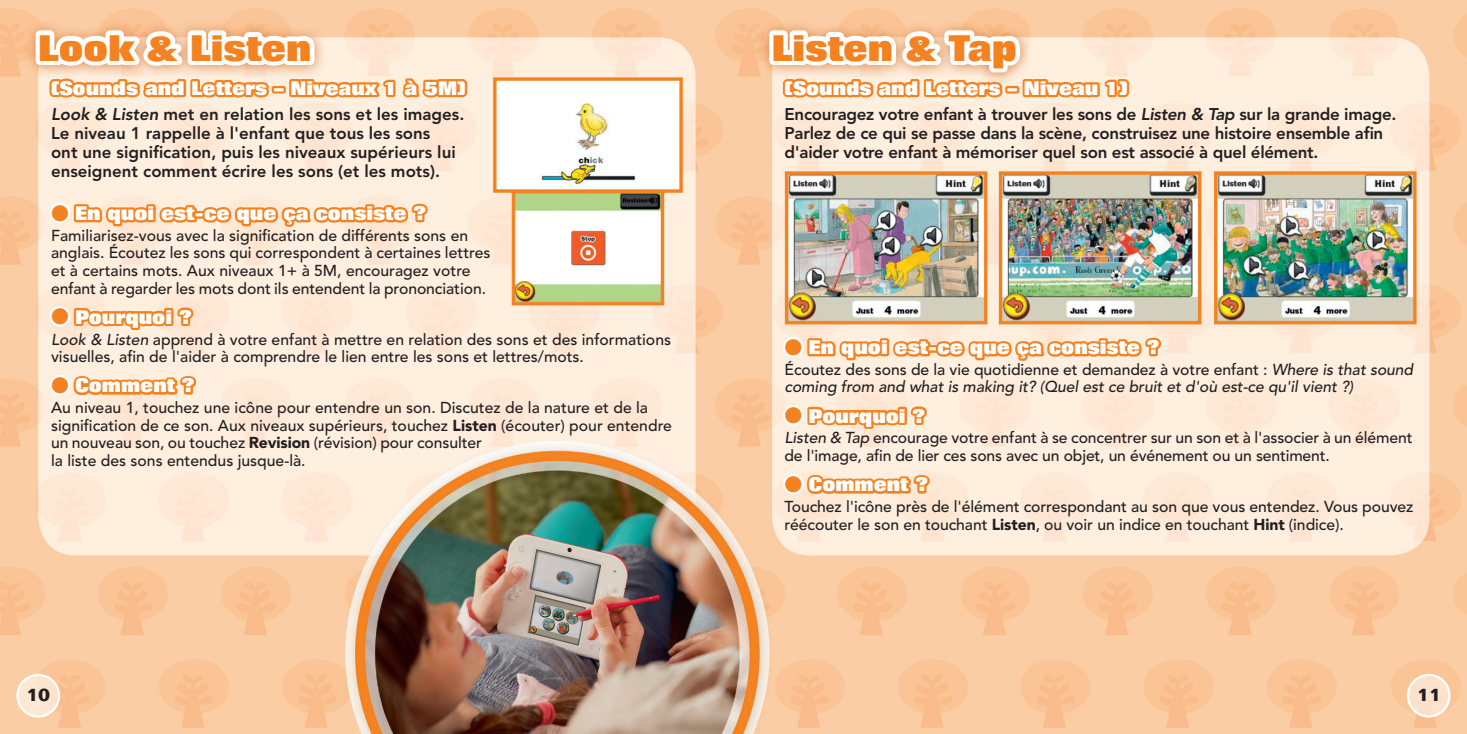
<style>
.page{position:relative;width:1467px;height:734px;background:#fff}
.page>*{position:absolute;margin:0;border:0;box-sizing:border-box;transform-origin:0 0}
.t1{font:800 36px "Folio LT";color:#f58220}
.t2{font:800 19.12px "Folio LT";color:#fff}
.t3{font:700 18px "Folio LT";color:#231f20}
.t4{font:800 16.88px/19.1px "Avenir LT";letter-spacing:-.015em;color:#231f20}
.t5{font:500 15.75px/17.6px "Avenir LT";color:#231f20}
.t6{font:italic 500 15.75px/17.6px "Avenir LT";letter-spacing:-.005em;color:#231f20}
.s1{font-style:italic}
.s2{color:#f58220}
.s3{font-weight:900}
.s4{font-style:normal}
</style>
<div class="page">
<img style="left:0;top:0;width:1467px;height:733px">
<svg style="left:46px;top:197px;width:105px;height:35px;background:#fbcea6"></svg>
<div style="left:146px;top:207px;width:10px;height:15px;border:4px solid #f58220"></div>
<div style="left:146px;top:204px;width:10px;height:7px;border:4px solid #f58220"></div>
<svg style="left:157px;top:185px;width:273px;height:47px;background:#fbcea6"></svg>
<svg style="left:46px;top:301px;width:123px;height:36px;background:#fbcba1"></svg>
<div style="left:164px;top:311px;width:9px;height:15px;border:4px solid #f58220"></div>
<div style="left:164px;top:308px;width:9px;height:6px;border:4px solid #f58220"></div>
<svg style="left:175px;top:305px;width:21px;height:23px"></svg>
<svg style="left:46px;top:371px;width:152px;height:31px;background:#fac697"></svg>
<div style="left:24px;top:19px;width:304px;height:60px;background:#d3691a;opacity:.75"></div>
<svg style="left:31px;top:13px;width:438px;height:141px;background:#fbdbbf"></svg>
<svg style="left:780px;top:331px;width:105px;height:35px;background:#fbcea7"></svg>
<div style="left:880px;top:341px;width:9px;height:15px;border:4px solid #f58220"></div>
<div style="left:880px;top:338px;width:9px;height:7px;border:4px solid #f58220"></div>
<svg style="left:891px;top:319px;width:272px;height:47px;background:#f8c598"></svg>
<svg style="left:780px;top:400px;width:123px;height:36px;background:#fbcba2"></svg>
<div style="left:898px;top:410px;width:9px;height:15px;border:4px solid #f58220"></div>
<div style="left:898px;top:407px;width:9px;height:6px;border:4px solid #f58220"></div>
<svg style="left:909px;top:404px;width:20px;height:23px"></svg>
<svg style="left:780px;top:470px;width:152px;height:31px;background:#fac496"></svg>
<div style="left:757px;top:18px;width:276px;height:68px;background:#d3691a;opacity:.75"></div>
<svg style="left:765px;top:0;width:366px;height:150px;background:#fbd9bc"></svg>
<svg style="left:18px;top:674px;width:41px;height:42px"></svg>
<div style="left:16px;top:673px;width:44px;height:44px;border:2px solid #fff;border-radius:50%"></div>
<svg style="left:1408px;top:674px;width:41px;height:42px"></svg>
<div style="left:1407px;top:673px;width:44px;height:44px;border:2px solid #fff;border-radius:50%"></div>
<h1 class="t1" style="left:38px;top:27px;width:275px">Look &amp; Listen</h1>
<p class="t2" style="left:51px;top:77px;width:416px">(Sounds and Letters – Niveaux 1 à 5M)</p>
<p class="t4" style="left:51px;top:104px;width:415px"><span class="s1">Look &amp; Listen</span> met en relation les sons et les images.<br>Le niveau 1 rappelle à l'enfant que tous les sons<br>ont une signification, puis les niveaux supérieurs lui enseignent comment écrire les sons (et les mots).</p>
<p class="t2" style="left:51px;top:202px;width:377px"><span class="s2">●</span> En quoi est-ce que ça consiste ?</p>
<p class="t5" style="left:51px;top:227px;width:441px">Familiarisez-vous avec la signification de différents sons en anglais. Écoutez les sons qui correspondent à certaines lettres et à certains mots. Aux niveaux 1+ à 5M, encouragez votre enfant à regarder les mots dont ils entendent la prononciation.</p>
<p class="t2" style="left:51px;top:306px;width:142px"><span class="s2">●</span> Pourquoi ?</p>
<p class="t5" style="left:51px;top:330px;width:622px"><span class="s1">Look &amp; Listen</span> apprend à votre enfant à mettre en relation des sons et des informations visuelles, afin de l'aider à comprendre le lien entre les sons et lettres/mots.</p>
<p class="t2" style="left:51px;top:375px;width:145px"><span class="s2">●</span> Comment ?</p>
<p class="t5" style="left:51px;top:399px;width:622px">Au niveau 1, touchez une icône pour entendre un son. Discutez de la nature et de la signification de ce son. Aux niveaux supérieurs, touchez <span class="s3">Listen</span> (écouter) pour entendre un nouveau son, ou touchez <span class="s3">Revision</span> (révision) pour consulter<br>la liste des sons entendus jusque-là.</p>
<h1 class="t1" style="left:772px;top:27px;width:247px">Listen &amp; Tap</h1>
<p class="t2" style="left:784px;top:77px;width:345px">(Sounds and Letters – Niveau 1)</p>
<p class="t4" style="left:784px;top:104px;width:613px">Encouragez votre enfant à trouver les sons de <span class="s1">Listen &amp; Tap</span> sur la grande image.<br>Parlez de ce qui se passe dans la scène, construisez une histoire ensemble afin d'aider votre enfant à mémoriser quel son est associé à quel élément.</p>
<p class="t2" style="left:784px;top:336px;width:377px"><span class="s2">●</span> En quoi est-ce que ça consiste ?</p>
<p class="t6" style="left:784px;top:361px;width:630px"><span class="s4">Écoutez des sons de la vie quotidienne et demandez à votre enfant :</span> Where is that sound coming from and what is making it? (Quel est ce bruit et d'où est-ce qu'il vient ?)</p>
<p class="t2" style="left:784px;top:405px;width:142px"><span class="s2">●</span> Pourquoi ?</p>
<p class="t5" style="left:784px;top:429px;width:630px"><span class="s1">Listen &amp; Tap</span> encourage votre enfant à se concentrer sur un son et à l'associer à un élément de l'image, afin de lier ces sons avec un objet, un événement ou un sentiment.</p>
<p class="t2" style="left:784px;top:473px;width:145px"><span class="s2">●</span> Comment ?</p>
<p class="t5" style="left:784px;top:498px;width:630px">Touchez l'icône près de l'élément correspondant au son que vous entendez. Vous pouvez réécouter le son en touchant <span class="s3">Listen</span>, ou voir un indice en touchant <span class="s3">Hint</span> (indice).</p>
<p class="t3" style="left:26px;top:683px;width:26px">10</p>
<p class="t3" style="left:1417px;top:683px;width:26px">11</p>
</div>
